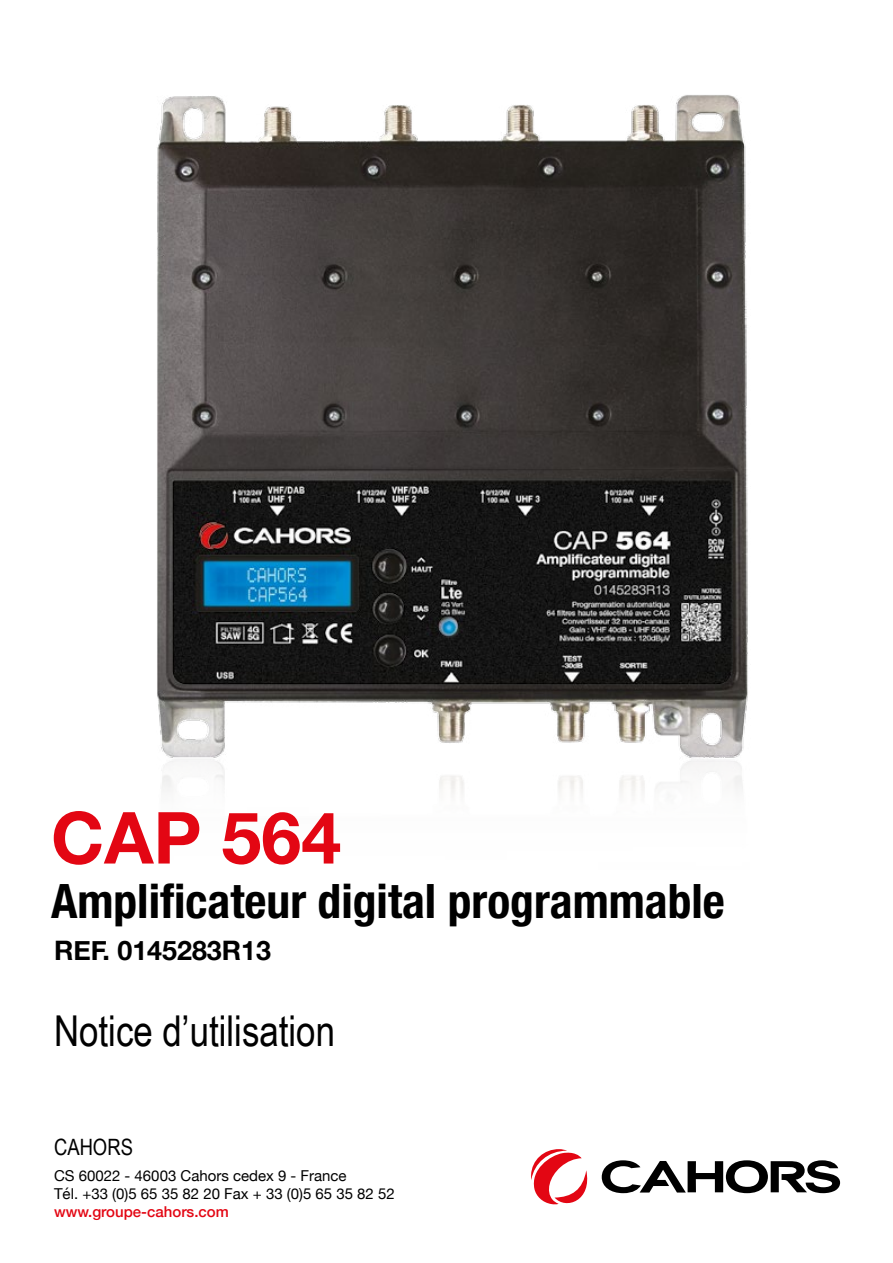
<style>
.page{position:relative;width:893px;height:1263px;background:#fff}
.page>*{position:absolute;margin:0;border:0;box-sizing:border-box;transform-origin:0 0}
.CODICE_Prodotto_ITA{font:700 71.85px "Helvetica Neue LT Std";color:#e30613}
.Categorie_EN{font:700 condensed 47.55px "Helvetica Neue";color:#000}
.Categorie_EN-2{font:42.6px "Arial Narrow";color:#000}
.Categorie_EN-3{font:700 26.85px "Helvetica Neue";color:#000}
.Categorie_EN-4{font:22.5px "Arial Narrow";color:#000}
.Elenco_puntato_EN{font:15px "Helvetica Neue";color:#000}
.Elenco_puntato_EN-2{font:500 15px "Helvetica Neue";color:#e30613}
</style>
<div class="page">
<img style="left:157px;top:95px;width:591px;height:701px">
<svg style="left:531px;top:1149px;width:57px;height:56px"></svg>
<svg style="left:602px;top:1160px;width:238px;height:33px"></svg>
<p class="CODICE_Prodotto_ITA" style="left:51px;top:793px;width:292px">CAP 564</p>
<p class="Categorie_EN" style="left:51px;top:872px;width:675px">Amplificateur digital programmable</p>
<p class="Categorie_EN-3" style="left:54px;top:929px;width:219px">REF. 0145283R13</p>
<p class="Categorie_EN-2" style="left:54px;top:1000px;width:283px">Notice d’utilisation</p>
<p class="Categorie_EN-4" style="left:54px;top:1130px;width:80px">CAHORS</p>
<p class="Elenco_puntato_EN" style="left:54px;top:1165px;width:294px">CS 60022 - 46003 Cahors cedex 9 - France</p>
<p class="Elenco_puntato_EN" style="left:54px;top:1183px;width:342px">Tél. +33 (0)5 65 35 82 20 Fax + 33 (0)5 65 35 82 52</p>
<p class="Elenco_puntato_EN-2" style="left:54px;top:1200px;width:176px">www.groupe-cahors.com</p>
</div>
